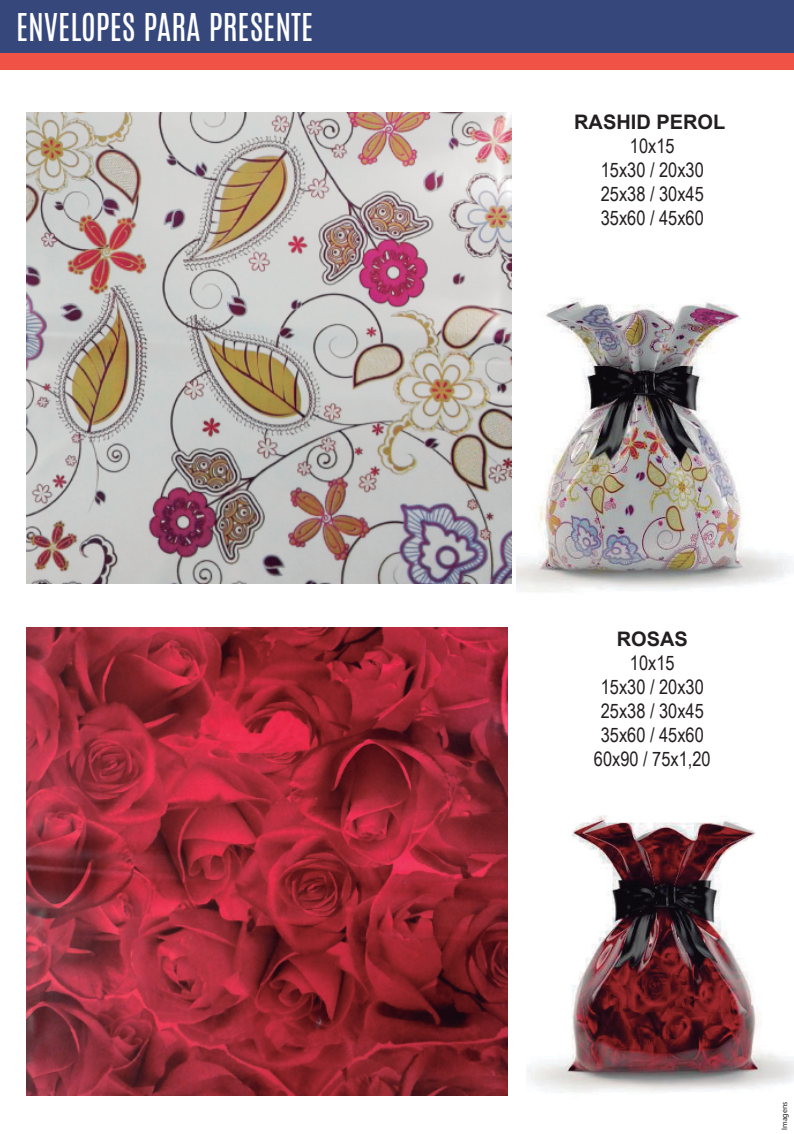
<style>
.page{position:relative;width:794px;height:1134px;background:#fff}
.page>*{position:absolute;margin:0;border:0;box-sizing:border-box;transform-origin:0 0}
.t1{font:32px "Antonio";color:#fff}
.t2{font:20px/24px "Arial Narrow";color:#231f20;text-align:center}
.t3{font:700 20px "Arial";color:#231f20}
</style>
<div class="page">
<div style="left:0;top:0;width:794px;height:56px;background:#35477b"></div>
<div style="left:0;top:53px;width:794px;height:17px;background:#f05246"></div>
<img style="left:26px;top:112px;width:485px;height:471px">
<img style="left:517px;top:297px;width:276px;height:295px">
<img style="left:526px;top:815px;width:268px;height:278px">
<img style="left:26px;top:628px;width:481px;height:467px">
<h1 class="t1" style="left:16px;top:4px;width:299px">ENVELOPES PARA PRESENTE</h1>
<p class="t3" style="left:574px;top:108px;width:153px">RASHID PEROL</p>
<p class="t2" style="left:601px;top:134px;width:105px">10x15<br>15x30 / 20x30<br>25x38 / 30x45<br>35x60 / 45x60</p>
<p class="t3" style="left:617px;top:624px;width:73px">ROSAS</p>
<p class="t2" style="left:594px;top:650px;width:118px">10x15<br>15x30 / 20x30<br>25x38 / 30x45<br>35x60 / 45x60<br>60x90 / 75x1,20</p>
</div>
